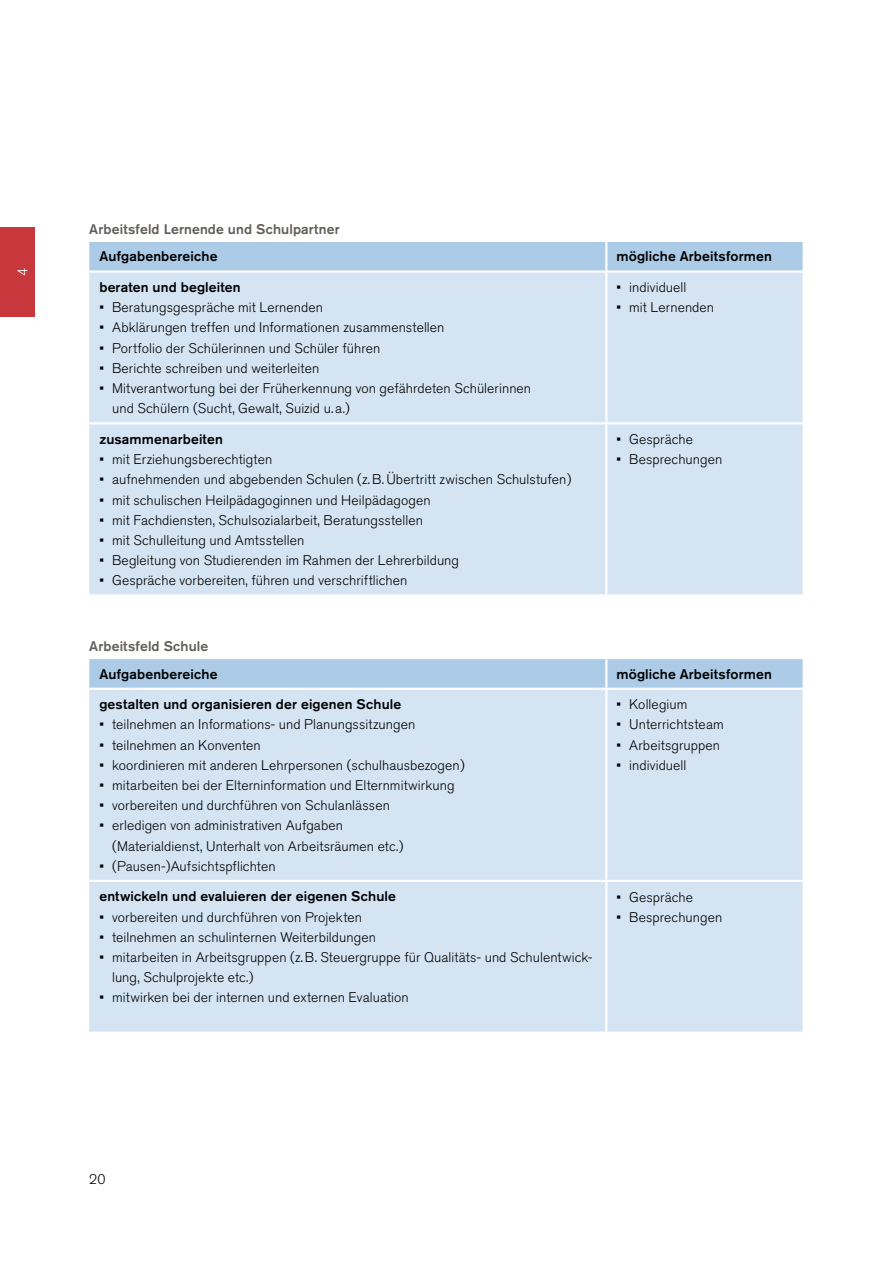
<style>
.page{position:relative;width:893px;height:1263px;background:#fff}
.page>*{position:absolute;margin:0;border:0;box-sizing:border-box;transform-origin:0 0}
.t1{font:300 13.8px/20.2px "Akzidenz Grotesk BE";letter-spacing:.005em;color:#000}
.t2{font:500 13.8px "Akzidenz Grotesk BE";letter-spacing:.01em;color:#000}
.t3{font:500 13.8px "Akzidenz Grotesk BE";letter-spacing:.01em;color:#605d5a}
.t4{font:300 13.8px "Akzidenz Grotesk BE";color:#fff}
.s1{font-weight:400}
</style>
<div class="page">
<div style="left:0;top:227px;width:34px;height:90px;background:#c8373b"></div>
<div style="left:89px;top:242px;width:714px;height:28px;background:#accbe6"></div>
<div style="left:89px;top:273px;width:714px;height:321px;background:#d4e4f3"></div>
<hr style="left:605px;top:242px;width:2px;height:28px;background:#fff">
<hr style="left:605px;top:273px;width:2px;height:149px;background:#fff">
<hr style="left:89px;top:422px;width:517px;height:2px;background:#fff">
<hr style="left:606px;top:422px;width:199px;height:2px;background:#fff">
<hr style="left:605px;top:424px;width:2px;height:170px;background:#fff">
<svg style="left:89px;top:659px;width:714px;height:29px;background:#adcbe6"></svg>
<div style="left:89px;top:690px;width:714px;height:342px;background:#d4e4f3"></div>
<hr style="left:605px;top:659px;width:2px;height:29px;background:#fff">
<hr style="left:605px;top:690px;width:2px;height:190px;background:#fff">
<hr style="left:89px;top:880px;width:517px;height:2px;background:#fff">
<hr style="left:606px;top:880px;width:199px;height:2px;background:#fff">
<hr style="left:605px;top:882px;width:2px;height:150px;background:#fff">
<p class="t4" style="left:15px;top:276px;width:10px;rotate:-90deg">4</p>
<p class="t3" style="left:89px;top:221px;width:252px">Arbeitsfeld Lernende und Schulpartner</p>
<p class="t2" style="left:99px;top:248px;width:120px">Aufgabenbereiche</p>
<p class="t2" style="left:616px;top:248px;width:157px">mögliche Arbeitsformen</p>
<p class="t2" style="left:99px;top:279px;width:143px">beraten und begleiten</p>
<p class="t1" style="left:99px;top:298px;width:225px"><span class="s1">•</span> Beratungsgespräche mit Lernenden</p>
<p class="t1" style="left:99px;top:318px;width:347px"><span class="s1">•</span> Abklärungen treffen und Informationen zusammenstellen</p>
<p class="t1" style="left:99px;top:338px;width:283px"><span class="s1">•</span> Portfolio der Schülerinnen und Schüler führen</p>
<p class="t1" style="left:99px;top:358px;width:221px"><span class="s1">•</span> Berichte schreiben und weiterleiten</p>
<p class="t1" style="left:112px;top:378px;width:421px;text-indent:-13px"><span class="s1">•</span> Mitverantwortung bei der Früherkennung von gefährdeten Schülerinnen und Schülern (Sucht, Gewalt, Suizid u. a.)</p>
<p class="t1" style="left:616px;top:277px;width:71px"><span class="s1">•</span> individuell</p>
<p class="t1" style="left:616px;top:298px;width:99px"><span class="s1">•</span> mit Lernenden</p>
<p class="t2" style="left:99px;top:431px;width:125px">zusammenarbeiten</p>
<p class="t1" style="left:99px;top:449px;width:174px"><span class="s1">•</span> mit Erziehungsberechtigten</p>
<p class="t1" style="left:99px;top:470px;width:473px"><span class="s1">•</span> aufnehmenden und abgebenden Schulen (z.B. Übertritt zwischen Schulstufen)</p>
<p class="t1" style="left:99px;top:490px;width:333px"><span class="s1">•</span> mit schulischen Heilpädagoginnen und Heilpädagogen</p>
<p class="t1" style="left:99px;top:510px;width:325px"><span class="s1">•</span> mit Fachdiensten, Schulsozialarbeit, Beratungsstellen</p>
<p class="t1" style="left:99px;top:530px;width:206px"><span class="s1">•</span> mit Schulleitung und Amtsstellen</p>
<p class="t1" style="left:99px;top:550px;width:361px"><span class="s1">•</span> Begleitung von Studierenden im Rahmen der Lehrerbildung</p>
<p class="t1" style="left:99px;top:571px;width:310px"><span class="s1">•</span> Gespräche vorbereiten, führen und verschriftlichen</p>
<p class="t1" style="left:616px;top:429px;width:78px"><span class="s1">•</span> Gespräche</p>
<p class="t1" style="left:616px;top:449px;width:107px"><span class="s1">•</span> Besprechungen</p>
<p class="t3" style="left:89px;top:638px;width:121px">Arbeitsfeld Schule</p>
<p class="t2" style="left:99px;top:665px;width:120px">Aufgabenbereiche</p>
<p class="t2" style="left:616px;top:665px;width:157px">mögliche Arbeitsformen</p>
<p class="t2" style="left:99px;top:696px;width:303px">gestalten und organisieren der eigenen Schule</p>
<p class="t1" style="left:99px;top:715px;width:317px"><span class="s1">•</span> teilnehmen an Informations- und Planungssitzungen</p>
<p class="t1" style="left:99px;top:735px;width:163px"><span class="s1">•</span> teilnehmen an Konventen</p>
<p class="t1" style="left:99px;top:755px;width:367px"><span class="s1">•</span> koordinieren mit anderen Lehrpersonen (schulhausbezogen)</p>
<p class="t1" style="left:99px;top:775px;width:357px"><span class="s1">•</span> mitarbeiten bei der Elterninformation und Elternmitwirkung</p>
<p class="t1" style="left:99px;top:796px;width:292px"><span class="s1">•</span> vorbereiten und durchführen von Schulanlässen</p>
<p class="t1" style="left:112px;top:816px;width:293px;text-indent:-13px"><span class="s1">•</span> erledigen von administrativen Aufgaben (Materialdienst, Unterhalt von Arbeitsräumen etc.)</p>
<p class="t1" style="left:99px;top:856px;width:178px"><span class="s1">•</span> (Pausen-)Aufsichtspflichten</p>
<p class="t1" style="left:616px;top:695px;width:72px"><span class="s1">•</span> Kollegium</p>
<p class="t1" style="left:616px;top:715px;width:109px"><span class="s1">•</span> Unterrichtsteam</p>
<p class="t1" style="left:616px;top:735px;width:105px"><span class="s1">•</span> Arbeitsgruppen</p>
<p class="t1" style="left:616px;top:755px;width:71px"><span class="s1">•</span> individuell</p>
<p class="t2" style="left:99px;top:888px;width:298px">entwickeln und evaluieren der eigenen Schule</p>
<p class="t1" style="left:99px;top:907px;width:264px"><span class="s1">•</span> vorbereiten und durchführen von Projekten</p>
<p class="t1" style="left:99px;top:927px;width:278px"><span class="s1">•</span> teilnehmen an schulinternen Weiterbildungen</p>
<p class="t1" style="left:112px;top:947px;width:482px;text-indent:-13px"><span class="s1">•</span> mitarbeiten in Arbeitsgruppen (z.B. Steuergruppe für Qualitäts- und Schulentwick&shy;lung, Schulprojekte etc.)</p>
<p class="t1" style="left:99px;top:988px;width:311px"><span class="s1">•</span> mitwirken bei der internen und externen Evaluation</p>
<p class="t1" style="left:616px;top:887px;width:78px"><span class="s1">•</span> Gespräche</p>
<p class="t1" style="left:616px;top:907px;width:107px"><span class="s1">•</span> Besprechungen</p>
<p class="t1" style="left:89px;top:1169px;width:18px">20</p>
</div>
